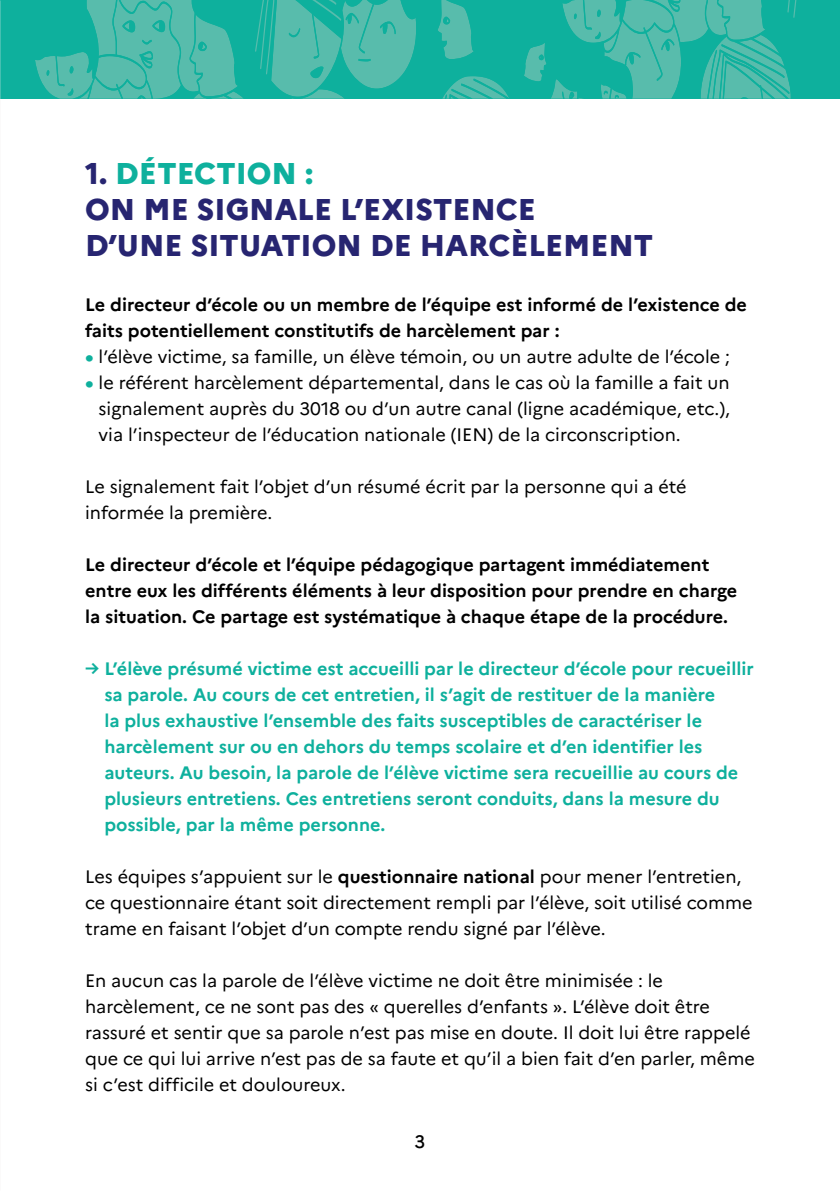
<style>
.page{position:relative;width:840px;height:1191px;background:#fff}
.page>*{position:absolute;margin:0;border:0;box-sizing:border-box;transform-origin:0 0}
.t1{font:800 30px/36px "Marianne";color:#272571}
.t2{font:18px/26px "Marianne";color:#000}
.t3{font:700 18px/26px "Marianne";color:#0eb09d}
.t4{font:700 18px/26px "Marianne";color:#000}
.t5{font:500 18px "Marianne";color:#000}
.s1{color:#0eb09d}
.s2{font-weight:800;color:#0eb09d}
.s3{font-weight:700}
</style>
<div class="page">
<div style="left:0;top:0;width:839px;height:99px;background:#0eb09d"></div>
<svg style="left:0;top:0;width:416px;height:99px"></svg>
<svg style="left:438px;top:0;width:359px;height:99px"></svg>
<h1 class="t1" style="left:85px;top:155px;width:569px">1. <span class="s1">DÉTECTION :<br></span>ON ME SIGNALE L’EXISTENCE<br>D’UNE SITUATION DE HARCÈLEMENT</h1>
<p class="t4" style="left:85px;top:291px;width:663px">Le directeur d’école ou un membre de l’équipe est informé de l’existence de faits potentiellement constitutifs de harcèlement par :</p>
<p class="t2" style="left:85px;top:343px;width:646px"><span class="s2">•</span> l’élève victime, sa famille, un élève témoin, ou un autre adulte de l’école ;</p>
<p class="t2" style="left:99px;top:369px;width:632px;text-align:justify;text-indent:-13px"><span class="s2">•</span> le référent harcèlement départemental, dans le cas où la famille a fait un signalement auprès du 3018 ou d’un autre canal (ligne académique, etc.), via l’inspecteur de l’éducation nationale (IEN) de la circonscription.</p>
<p class="t2" style="left:85px;top:473px;width:602px">Le signalement fait l’objet d’un résumé écrit par la personne qui a été informée la première.</p>
<p class="t4" style="left:85px;top:551px;width:653px">Le directeur d’école et l’équipe pédagogique partagent immédiatement entre eux les différents éléments à leur disposition pour prendre en charge la situation. Ce partage est systématique à chaque étape de la procédure.</p>
<p class="t3" style="left:104px;top:655px;width:650px;text-indent:-19px">→ L’élève présumé victime est accueilli par le directeur d’école pour recueillir sa parole. Au cours de cet entretien, il s’agit de restituer de la manière<br>la plus exhaustive l’ensemble des faits susceptibles de caractériser le harcèlement sur ou en dehors du temps scolaire et d’en identifier les auteurs. Au besoin, la parole de l’élève victime sera recueillie au cours de plusieurs entretiens. Ces entretiens seront conduits, dans la mesure du possible, par la même personne.</p>
<p class="t2" style="left:85px;top:863px;width:668px">Les équipes s’appuient sur le <span class="s3">questionnaire national</span> pour mener l’entretien, ce questionnaire étant soit directement rempli par l’élève, soit utilisé comme trame en faisant l’objet d’un compte rendu signé par l’élève.</p>
<p class="t2" style="left:85px;top:967px;width:671px">En aucun cas la parole de l’élève victime ne doit être minimisée : le harcèlement, ce ne sont pas des « querelles d’enfants ». L’élève doit être rassuré et sentir que sa parole n’est pas mise en doute. Il doit lui être rappelé que ce qui lui arrive n’est pas de sa faute et qu’il a bien fait d’en parler, même si c’est difficile et douloureux.</p>
<p class="t5" style="left:414px;top:1130px;width:12px">3</p>
</div>
